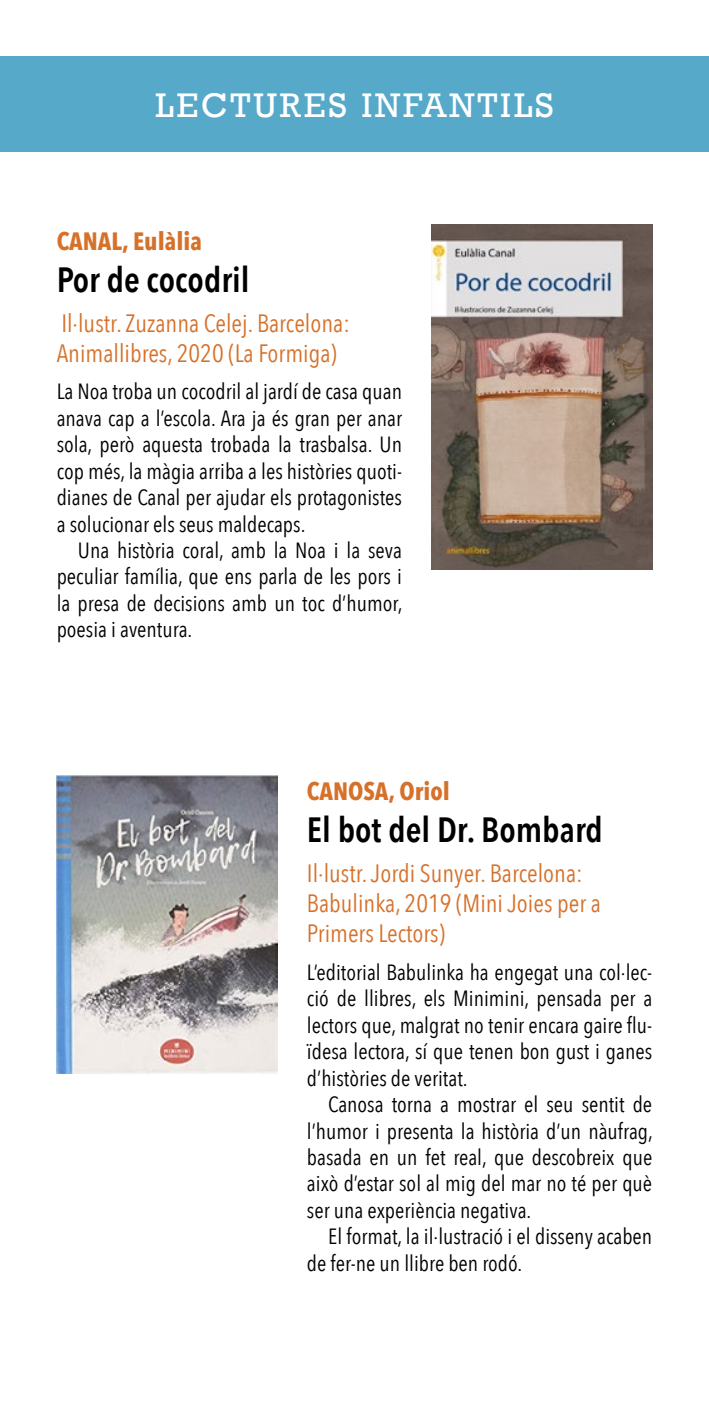
<style>
.page{position:relative;width:709px;height:1418px;background:#fff}
.page>*{position:absolute;margin:0;border:0;box-sizing:border-box;transform-origin:0 0}
.t1{font:600 35px "Avenir Next Condensed";color:#000}
.t2{font:35px "Rockwell";letter-spacing:.08em;color:#fff}
.t3{font:25px/30px "Avenir Next Condensed";color:#d6712a}
.t4{font:700 25px "Avenir Next Condensed";color:#d6712a}
.t5{font:22px/26.5px "Avenir Next Condensed";color:#000;text-align:justify}
</style>
<div class="page">
<div style="left:0;top:57px;width:709px;height:95px;background:#57a9ca"></div>
<img style="left:432px;top:225px;width:220px;height:344px">
<img style="left:57px;top:775px;width:220px;height:298px">
<h1 class="t2" style="left:155px;top:85px;width:400px">LECTURES INFANTILS</h1>
<p class="t4" style="left:57px;top:226px;width:147px">CANAL, Eulàlia</p>
<h1 class="t1" style="left:57px;top:249px;width:194px">Por de cocodril</h1>
<p class="t3" style="left:57px;top:307px;width:294px">Il·lustr. Zuzanna Celej. Barcelona:<br>Animallibres, 2020 (La Formiga)</p>
<p class="t5" style="left:57px;top:377px;width:347px">La Noa troba un cocodril al jardí de casa quan anava cap a l’escola. Ara ja és gran per anar sola, però aquesta trobada la trasbalsa. Un cop més, la màgia arriba a les històries quoti&shy;dianes de Canal per ajudar els protagonistes a solucionar els seus maldecaps.</p>
<p class="t5" style="left:57px;top:536px;width:347px;text-indent:21px">Una història coral, amb la Noa i la seva peculiar família, que ens parla de les pors i la presa de decisions amb un toc d’humor, poesia i aventura.</p>
<p class="t4" style="left:307px;top:776px;width:144px">CANOSA, Oriol</p>
<h1 class="t1" style="left:307px;top:799px;width:297px">El bot del Dr. Bombard</h1>
<p class="t3" style="left:307px;top:857px;width:295px">Il·lustr. Jordi Sunyer. Barcelona:<br>Babulinka, 2019 (Mini Joies per a<br>Primers Lectors)</p>
<p class="t5" style="left:307px;top:958px;width:347px">L’editorial Babulinka ha engegat una col·lec&shy;ció de llibres, els Minimini, pensada per a lectors que, malgrat no tenir encara gaire flu&shy;ïdesa lectora, sí que tenen bon gust i ganes d’històries de veritat.</p>
<p class="t5" style="left:307px;top:1090px;width:347px;text-indent:21px">Canosa torna a mostrar el seu sentit de l’humor i presenta la història d’un nàufrag, basada en un fet real, que descobreix que això d’estar sol al mig del mar no té per què ser una experiència negativa.</p>
<p class="t5" style="left:307px;top:1222px;width:347px;text-indent:21px">El format, la il·lustració i el disseny acaben de fer-ne un llibre ben rodó.</p>
</div>
